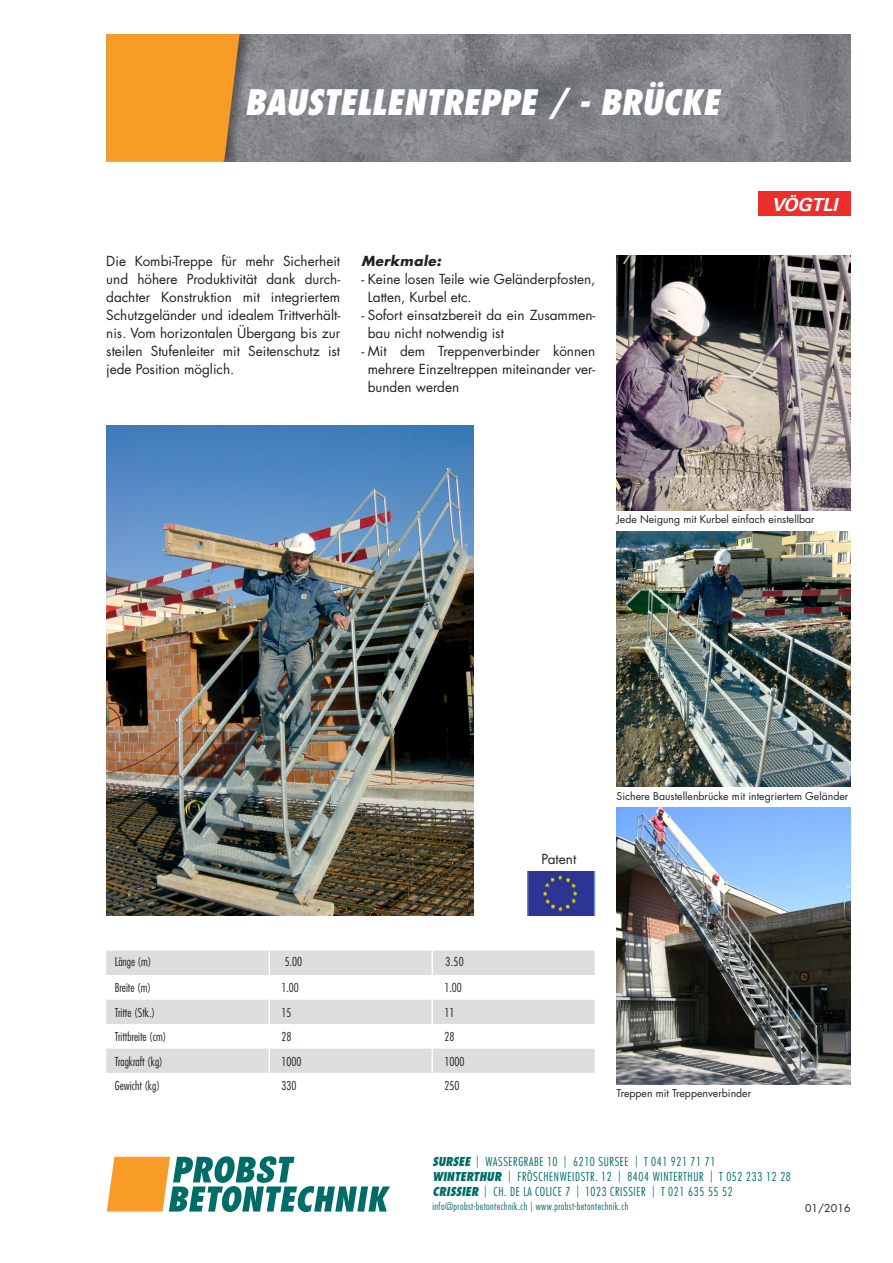
<style>
.page{position:relative;width:893px;height:1263px;background:#fff}
.page>*{position:absolute;margin:0;border:0;box-sizing:border-box;transform-origin:0 0}
._01_Headline{font:italic 800 condensed 34.2px "Futura LT Pro";color:#fff}
.t1{font:italic 700 18px "Univers LT Std";color:#fff}
.t2{font:13.5px/18px "Futura LT Pro";color:#231f20}
._03_Titel{font:italic 700 13.5px "Futura LT Pro";letter-spacing:.03em;color:#231f20}
.t3{font:300 condensed 12px/15px "Futura LT Pro";letter-spacing:.05em;color:#006c67}
._06_Tabelle_8_10pt{font:300 condensed 12px "Futura LT Pro";color:#231f20}
.t4{font:10.5px "Futura LT Pro";color:#231f20}
.t5{font:300 condensed 10.2px "Futura LT Pro";letter-spacing:.04em;color:#006c67}
.s1{font-weight:800;font-style:italic}
</style>
<div class="page">
<img style="left:254px;top:34px;width:596px;height:128px">
<div style="left:106px;top:34px;width:148px;height:128px;background:#231f20;opacity:.5"></div>
<svg style="left:106px;top:34px;width:134px;height:128px;background:#ef982b"></svg>
<svg style="left:107px;top:1156px;width:283px;height:56px"></svg>
<svg style="left:106px;top:950px;width:489px;height:123px"></svg>
<div style="left:758px;top:191px;width:92px;height:25px;background:#ee2e2a"></div>
<img style="left:106px;top:425px;width:368px;height:490px">
<img style="left:617px;top:255px;width:233px;height:255px">
<img style="left:617px;top:531px;width:233px;height:256px">
<img style="left:617px;top:808px;width:233px;height:276px">
<img style="left:527px;top:871px;width:68px;height:44px">
<p class="_01_Headline" style="left:244px;top:81px;width:477px">BAUSTELLENTREPPE / - BRÜCKE</p>
<p class="t2" style="left:106px;top:252px;width:235px;text-align:justify">Die Kombi-Treppe für mehr Sicherheit und höhere Produktivität dank durch&shy;dachter Konstruktion mit integriertem Schutzgeländer und idealem Trittverhält&shy;nis. Vom horizontalen Übergang bis zur steilen Stufenleiter mit Seitenschutz ist jede Position möglich.</p>
<p class="_03_Titel" style="left:361px;top:251px;width:81px">Merkmale:</p>
<p class="t2" style="left:368px;top:270px;width:229px;text-indent:-6px">- Keine losen Teile wie Geländerpfosten,<br>Latten, Kurbel etc.</p>
<p class="t2" style="left:368px;top:306px;width:229px;text-indent:-6px">- Sofort einsatzbereit da ein Zusammen&shy;bau nicht notwendig ist</p>
<p class="t2" style="left:368px;top:342px;width:229px;text-align:justify;text-indent:-6px">- Mit dem Treppenverbinder können mehrere Einzeltreppen miteinander ver&shy;bunden werden</p>
<p class="t1" style="left:771px;top:194px;width:68px">VÖGTLI</p>
<p class="t4" style="left:617px;top:512px;width:200px">Jede Neigung mit Kurbel einfach einstellbar</p>
<p class="_06_Tabelle_8_10pt" style="left:115px;top:954px;width:38px">Länge (m)</p>
<p class="_06_Tabelle_8_10pt" style="left:285px;top:954px;width:19px">5.00</p>
<p class="_06_Tabelle_8_10pt" style="left:446px;top:954px;width:20px">3.50</p>
<p class="_06_Tabelle_8_10pt" style="left:115px;top:980px;width:38px">Breite (m)</p>
<p class="_06_Tabelle_8_10pt" style="left:281px;top:980px;width:19px">1.00</p>
<p class="_06_Tabelle_8_10pt" style="left:444px;top:980px;width:19px">1.00</p>
<p class="_06_Tabelle_8_10pt" style="left:115px;top:1005px;width:42px">Tritte (Stk.)</p>
<p class="_06_Tabelle_8_10pt" style="left:281px;top:1005px;width:11px">15</p>
<p class="_06_Tabelle_8_10pt" style="left:444px;top:1005px;width:11px">11</p>
<p class="_06_Tabelle_8_10pt" style="left:115px;top:1029px;width:53px">Trittbreite (cm)</p>
<p class="_06_Tabelle_8_10pt" style="left:281px;top:1029px;width:11px">28</p>
<p class="_06_Tabelle_8_10pt" style="left:444px;top:1029px;width:11px">28</p>
<p class="_06_Tabelle_8_10pt" style="left:115px;top:1054px;width:50px">Tragkraft (kg)</p>
<p class="_06_Tabelle_8_10pt" style="left:281px;top:1054px;width:21px">1000</p>
<p class="_06_Tabelle_8_10pt" style="left:444px;top:1054px;width:21px">1000</p>
<p class="_06_Tabelle_8_10pt" style="left:115px;top:1078px;width:47px">Gewicht (kg)</p>
<p class="_06_Tabelle_8_10pt" style="left:281px;top:1078px;width:16px">330</p>
<p class="_06_Tabelle_8_10pt" style="left:444px;top:1078px;width:16px">250</p>
<p class="t2" style="left:541px;top:850px;width:36px">Patent</p>
<p class="t4" style="left:617px;top:788px;width:233px">Sichere Baustellenbrücke mit integriertem Geländer</p>
<p class="t4" style="left:617px;top:1086px;width:136px">Treppen mit Treppenverbinder</p>
<p class="t3" style="left:432px;top:1154px;width:360px"><span class="s1">SURSEE</span> | WASSERGRABE 10 | 6210 SURSEE | T 041 921 71 71<br><span class="s1">WINTERTHUR</span> | FRÖSCHENWEIDSTR. 12 | 8404 WINTERTHUR | T 052 233 12 28<br><span class="s1">CRISSIER</span> | CH. DE LA COLICE 7 | 1023 CRISSIER | T 021 635 55 52</p>
<p class="t5" style="left:432px;top:1200px;width:197px">info@probst-betontechnik.ch | www.probst-betontechnik.ch</p>
<p class="t4" style="left:805px;top:1201px;width:47px">01/2016</p>
</div>
